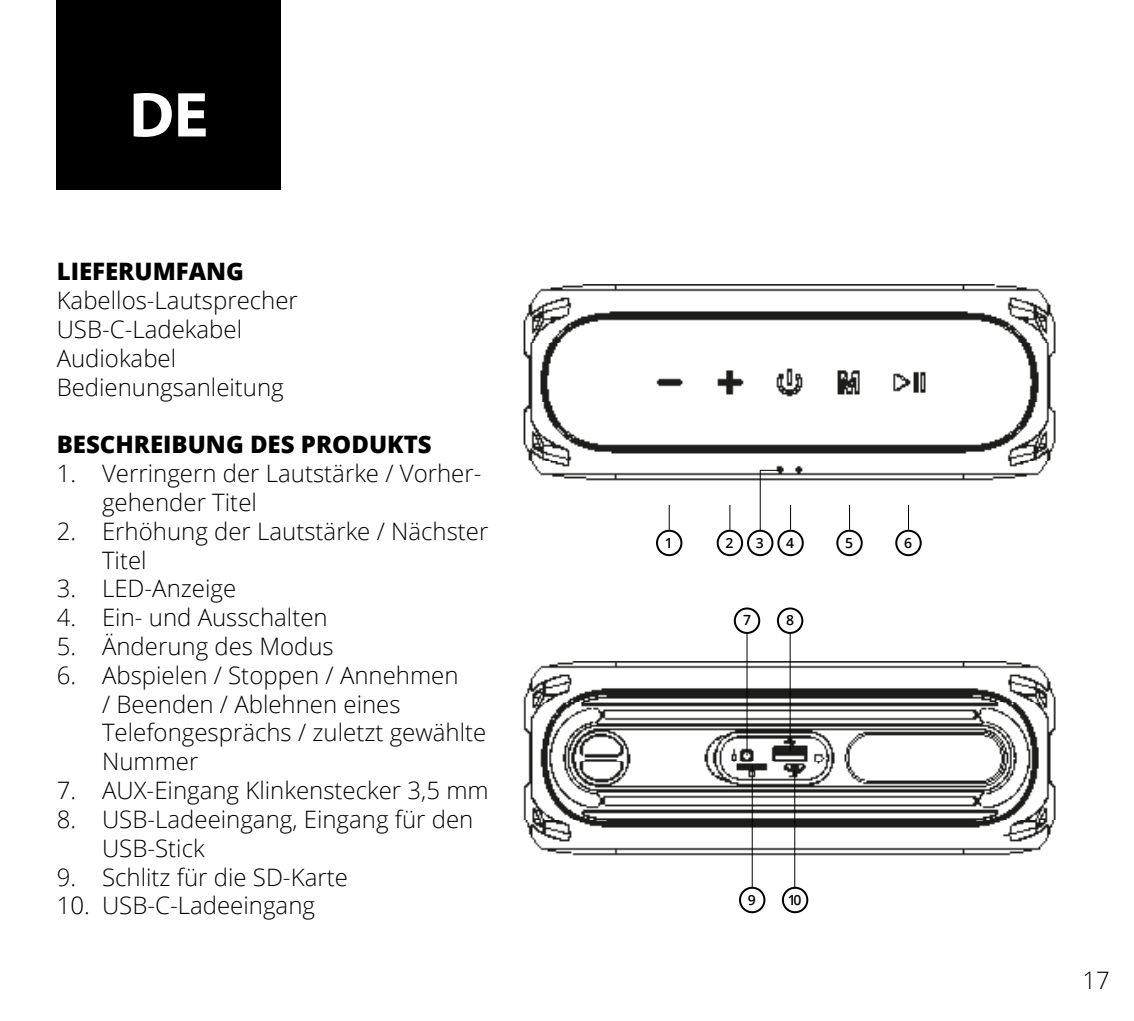
<style>
.page{position:relative;width:1134px;height:1021px;background:#fff}
.page>*{position:absolute;margin:0;border:0;box-sizing:border-box;transform-origin:0 0}
.t1{font:700 64px "Myriad Pro";color:#fff}
.t2{font:300 24px/28.8px "Open Sans";color:#000}
.t3{font:800 24px "Open Sans";color:#000}
.t4{font:600 14px "Open Sans";color:#000}
</style>
<div class="page">
<div style="left:57px;top:0;width:224px;height:189px;background:#000"></div>
<hr style="left:668px;top:400px;width:2px;height:129px;background:#000">
<hr style="left:729px;top:400px;width:1px;height:129px;background:#000">
<hr style="left:790px;top:400px;width:1px;height:129px;background:#000">
<hr style="left:849px;top:400px;width:1px;height:129px;background:#000">
<hr style="left:908px;top:400px;width:1px;height:129px;background:#000">
<div style="left:656px;top:529px;width:26px;height:27px;border:2px solid #000;border-radius:50%"></div>
<div style="left:717px;top:529px;width:26px;height:27px;border:2px solid #000;border-radius:50%"></div>
<div style="left:777px;top:529px;width:27px;height:27px;border:2px solid #000;border-radius:50%"></div>
<div style="left:836px;top:529px;width:27px;height:27px;border:2px solid #000;border-radius:50%"></div>
<div style="left:895px;top:529px;width:27px;height:27px;border:2px solid #000;border-radius:50%"></div>
<div style="left:747px;top:529px;width:26px;height:27px;border:2px solid #000;border-radius:50%"></div>
<img style="left:523px;top:285px;width:533px;height:220px">
<img style="left:523px;top:661px;width:533px;height:198px">
<hr style="left:789px;top:633px;width:2px;height:118px;background:#000">
<hr style="left:746px;top:633px;width:2px;height:122px;background:#000">
<div style="left:734px;top:607px;width:26px;height:27px;border:2px solid #000;border-radius:50%"></div>
<div style="left:777px;top:607px;width:26px;height:27px;border:2px solid #000;border-radius:50%"></div>
<div style="left:782px;top:886px;width:26px;height:27px;border:2px solid #000;border-radius:50%"></div>
<div style="left:739px;top:886px;width:26px;height:27px;border:2px solid #000;border-radius:50%"></div>
<hr style="left:794px;top:770px;width:1px;height:118px;background:#000">
<hr style="left:751px;top:765px;width:2px;height:122px;background:#000">
<svg style="left:759px;top:469px;width:21px;height:62px"></svg>
<p class="t1" style="left:129px;top:73px;width:80px">DE</p>
<p class="t3" style="left:57px;top:253px;width:189px">LIEFERUMFANG</p>
<p class="t2" style="left:57px;top:285px;width:243px">Kabellos-Lautsprecher</p>
<p class="t2" style="left:57px;top:314px;width:187px">USB-C-Ladekabel</p>
<p class="t2" style="left:57px;top:343px;width:121px">Audiokabel</p>
<p class="t2" style="left:57px;top:372px;width:229px">Bedienungsanleitung</p>
<p class="t3" style="left:57px;top:426px;width:377px">BESCHREIBUNG DES PRODUKTS</p>
<p class="t2" style="left:102px;top:458px;width:381px;text-indent:-45px">1. Verringern der Lautstärke / Vorher&shy;gehender Titel</p>
<p class="t2" style="left:102px;top:516px;width:388px;text-indent:-45px">2. Erhöhung der Lautstärke / Nächster<br>Titel</p>
<p class="t2" style="left:57px;top:573px;width:181px">3. LED-Anzeige</p>
<p class="t2" style="left:57px;top:602px;width:273px">4. Ein- und Ausschalten</p>
<p class="t2" style="left:57px;top:631px;width:279px">5. Änderung des Modus</p>
<p class="t2" style="left:102px;top:660px;width:386px;text-indent:-45px">6. Abspielen / Stoppen / Annehmen<br>/ Beenden / Ablehnen eines<br>Telefongesprächs / zuletzt gewählte<br>Nummer</p>
<p class="t2" style="left:57px;top:775px;width:433px">7. AUX-Eingang Klinkenstecker 3,5 mm</p>
<p class="t2" style="left:102px;top:804px;width:373px;text-indent:-45px">8. USB-Ladeeingang, Eingang für den<br>USB-Stick</p>
<p class="t2" style="left:57px;top:861px;width:293px">9. Schlitz für die SD-Karte</p>
<p class="t2" style="left:57px;top:890px;width:260px">10. USB-C-Ladeeingang</p>
<p class="t4" style="left:665px;top:533px;width:9px">1</p>
<p class="t4" style="left:725px;top:533px;width:9px">2</p>
<p class="t4" style="left:756px;top:533px;width:9px">3</p>
<p class="t4" style="left:786px;top:533px;width:9px">4</p>
<p class="t4" style="left:845px;top:533px;width:9px">5</p>
<p class="t4" style="left:904px;top:533px;width:9px">6</p>
<p class="t4" style="left:743px;top:610px;width:9px">7</p>
<p class="t4" style="left:786px;top:610px;width:9px">8</p>
<p class="t4" style="left:748px;top:890px;width:9px">9</p>
<p class="t4" style="left:788px;top:890px;width:15px">10</p>
<p class="t2" style="left:1082px;top:965px;width:29px">17</p>
</div>
